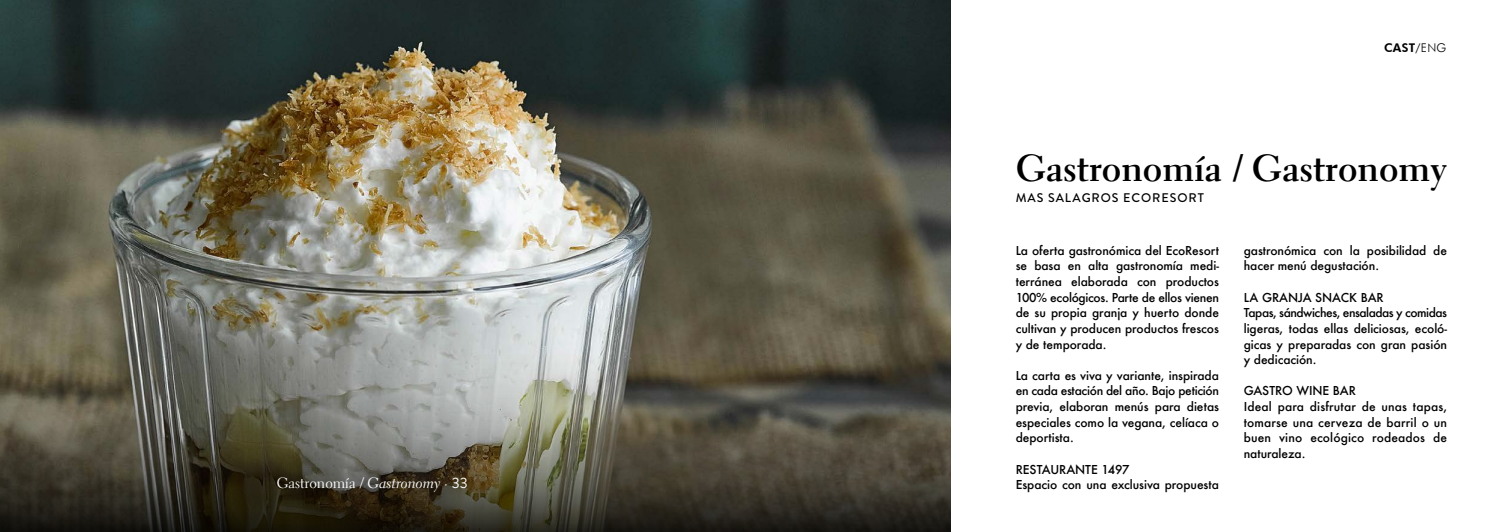
<style>
.page{position:relative;width:1489px;height:532px;background:#fff}
.page>*{position:absolute;margin:0;border:0;box-sizing:border-box;transform-origin:0 0}
.t1{font:700 37.5px "Electra LT Std";color:#000}
.t2{font:15px "Electra LT Std";color:#fff}
.t3{font:500 12.5px "Brandon Grotesque";letter-spacing:.075em;color:#000}
.t4{font:500 12px/15.6px "Futura";letter-spacing:-.005em;color:#000}
.t5{font:800 12px "Futura BT";color:#000}
.s1{font-family:"Electra LT Std Cursive"}
.s2{font-family:"Brandon Grotesque"}
.s3{font-weight:400}
.s4{font-weight:300}
</style>
<div class="page">
<img style="left:0;top:0;width:950px;height:337px">
<svg style="left:0;top:337px;width:950px;height:194px;background:#5b584d"></svg>
<p class="t2" style="left:277px;top:473px;width:192px">Gastronomía <span class="s1">/ Gastronomy</span> · <span class="s2">33</span></p>
<p class="t5" style="left:1383px;top:40px;width:64px">CAST<span class="s3">/</span><span class="s4">ENG</span></p>
<h1 class="t1" style="left:1015px;top:144px;width:432px">Gastronomía / Gastronomy</h1>
<p class="t3" style="left:1015px;top:189px;width:190px">MAS SALAGROS ECORESORT</p>
<p class="t4" style="left:1015px;top:242px;width:205px;text-align:justify">La oferta gastronómica del EcoResort se basa en alta gastronomía medi&shy;terránea elaborada con productos 100% ecológicos. Parte de ellos vienen de su propia granja y huerto donde cultivan y producen productos frescos y de temporada.</p>
<p class="t4" style="left:1015px;top:367px;width:205px;text-align:justify">La carta es viva y variante, inspirada en cada estación del año. Bajo petición previa, elaboran menús para dietas especiales como la vegana, celíaca o deportista.</p>
<p class="t4" style="left:1015px;top:461px;width:205px">RESTAURANTE 1497<br>Espacio con una exclusiva propuesta</p>
<p class="t4" style="left:1243px;top:242px;width:205px">gastronómica con la posibilidad de hacer menú degustación.</p>
<p class="t4" style="left:1243px;top:289px;width:205px">LA GRANJA SNACK BAR<br>Tapas, sándwiches, ensaladas y comidas ligeras, todas ellas deliciosas, ecoló&shy;gicas y preparadas con gran pasión y dedicación.</p>
<p class="t4" style="left:1243px;top:383px;width:205px">GASTRO WINE BAR<br>Ideal para disfrutar de unas tapas, tomarse una cerveza de barril o un buen vino ecológico rodeados de naturaleza.</p>
</div>
